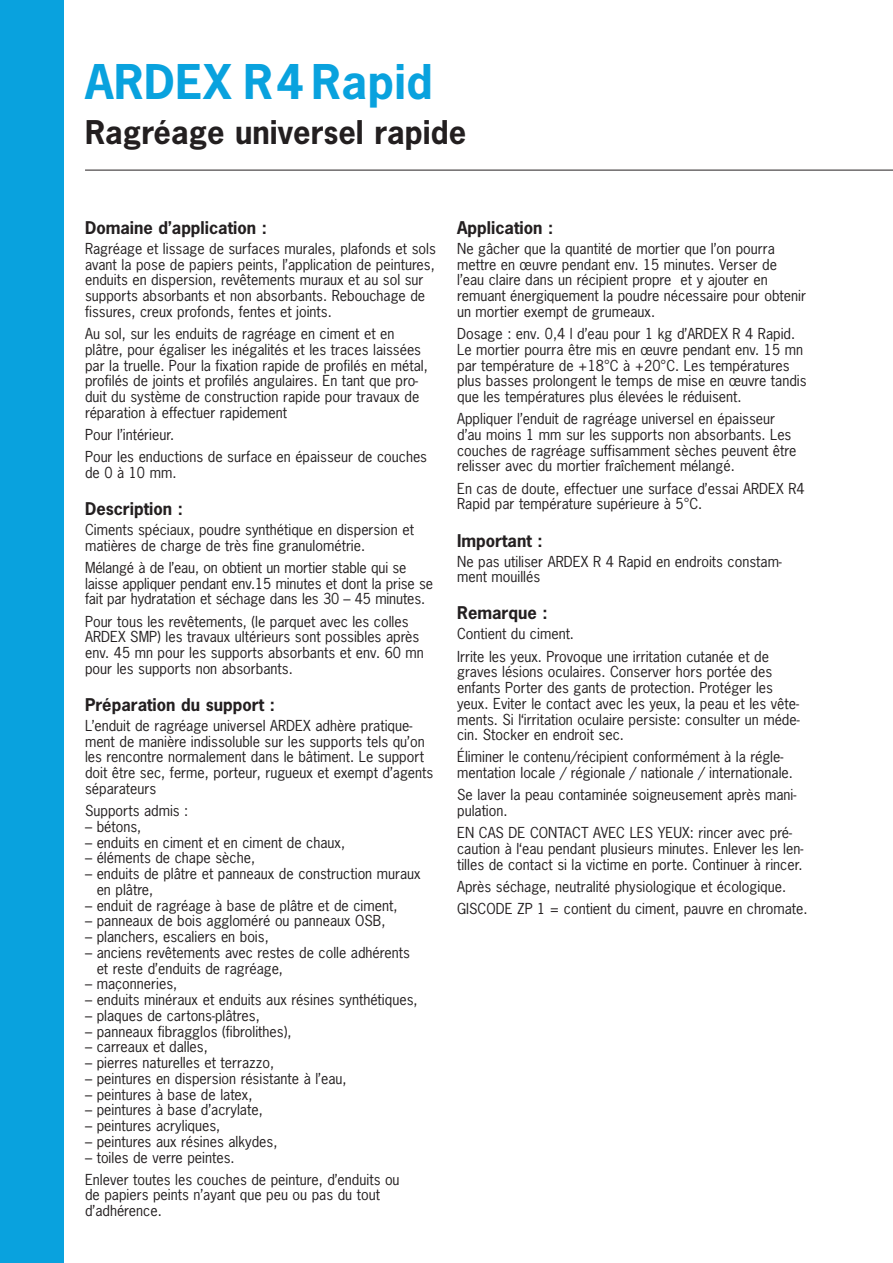
<style>
.page{position:relative;width:893px;height:1263px;background:#fff}
.page>*{position:absolute;margin:0;border:0;box-sizing:border-box;transform-origin:0 0}
.t1{font:700 45px "News Gothic Std";letter-spacing:.01em;color:#09a2de}
.t2{font:700 30.75px "News Gothic Std";color:#231f20}
.t3{font:700 16.5px "News Gothic Std";color:#231f20}
.t4{font:14.25px/15.8px "News Gothic Std";color:#231f20}
</style>
<div class="page">
<div style="left:0;top:0;width:64px;height:1263px;background:#09a2de"></div>
<hr style="left:85px;top:170px;width:808px;height:1px;background:#231f20">
<h1 class="t1" style="left:85px;top:52px;width:349px">ARDEX R4Rapid</h1>
<h2 class="t2" style="left:85px;top:112px;width:383px">Ragréage universel rapide</h2>
<p class="t3" style="left:85px;top:217px;width:183px">Domaine d’application :</p>
<p class="t4" style="left:85px;top:241px;width:352px">Ragréage et lissage de surfaces murales, plafonds et sols avant la pose de papiers peints, l’application de peintures, enduits en dispersion, revêtements muraux et au sol sur supports absorbants et non absorbants. Rebouchage de fissures, creux profonds, fentes et joints.</p>
<p class="t4" style="left:85px;top:326px;width:344px">Au sol, sur les enduits de ragréage en ciment et en plâtre, pour égaliser les inégalités et les traces laissées par la truelle. Pour la fixation rapide de profilés en métal, profilés de joints et profilés angulaires. En tant que pro&shy;duit du système de construction rapide pour travaux de réparation à effectuer rapidement</p>
<p class="t4" style="left:85px;top:423px;width:344px;line-height:22.2px">Pour l’intérieur.<br>Pour les enductions de surface en épaisseur de couches</p>
<p class="t4" style="left:85px;top:464px;width:93px">de 0 à 10 mm.</p>
<p class="t3" style="left:85px;top:498px;width:99px">Description :</p>
<p class="t4" style="left:85px;top:522px;width:330px">Ciments spéciaux, poudre synthétique en dispersion et matières de charge de très fine granulométrie.</p>
<p class="t4" style="left:85px;top:559px;width:349px">Mélangé à de l’eau, on obtient un mortier stable qui se laisse appliquer pendant env.15 minutes et dont la prise se fait par hydratation et séchage dans les 30 – 45 minutes.</p>
<p class="t4" style="left:85px;top:613px;width:340px">Pour tous les revêtements, (le parquet avec les colles ARDEX SMP) les travaux ultérieurs sont possibles après env. 45 mn pour les supports absorbants et env. 60 mn pour les supports non absorbants.</p>
<p class="t3" style="left:85px;top:694px;width:191px">Préparation du support :</p>
<p class="t4" style="left:85px;top:717px;width:350px">L’enduit de ragréage universel ARDEX adhère pratique&shy;ment de manière indissoluble sur les supports tels qu’on les rencontre normalement dans le bâtiment. Le support doit être sec, ferme, porteur, rugueux et exempt d’agents séparateurs</p>
<p class="t4" style="left:85px;top:803px;width:105px">Supports admis :</p>
<p class="t4" style="left:85px;top:818px;width:58px">– bétons,</p>
<p class="t4" style="left:85px;top:834px;width:262px">– enduits en ciment et en ciment de chaux,</p>
<p class="t4" style="left:85px;top:850px;width:172px">– éléments de chape sèche,</p>
<p class="t4" style="left:97px;top:866px;width:326px;text-indent:-12px">– enduits de plâtre et panneaux de construction muraux en plâtre,</p>
<p class="t4" style="left:85px;top:897px;width:314px">– enduit de ragréage à base de plâtre et de ciment,</p>
<p class="t4" style="left:85px;top:913px;width:302px">– panneaux de bois aggloméré ou panneaux OSB,</p>
<p class="t4" style="left:85px;top:929px;width:185px">– planchers, escaliers en bois,</p>
<p class="t4" style="left:97px;top:944px;width:315px;text-indent:-12px">– anciens revêtements avec restes de colle adhérents et reste d’enduits de ragréage,</p>
<p class="t4" style="left:85px;top:976px;width:94px">– maçonneries,</p>
<p class="t4" style="left:85px;top:992px;width:334px">– enduits minéraux et enduits aux résines synthétiques,</p>
<p class="t4" style="left:85px;top:1007px;width:176px">– plaques de cartons-plâtres,</p>
<p class="t4" style="left:85px;top:1023px;width:208px">– panneaux fibragglos (fibrolithes),</p>
<p class="t4" style="left:85px;top:1039px;width:124px">– carreaux et dalles,</p>
<p class="t4" style="left:85px;top:1055px;width:191px">– pierres naturelles et terrazzo,</p>
<p class="t4" style="left:85px;top:1070px;width:263px">– peintures en dispersion résistante à l’eau,</p>
<p class="t4" style="left:85px;top:1086px;width:169px">– peintures à base de latex,</p>
<p class="t4" style="left:85px;top:1102px;width:179px">– peintures à base d’acrylate,</p>
<p class="t4" style="left:85px;top:1118px;width:137px">– peintures acryliques,</p>
<p class="t4" style="left:85px;top:1133px;width:194px">– peintures aux résines alkydes,</p>
<p class="t4" style="left:85px;top:1146px;width:316px;line-height:22.2px">– toiles de verre peintes.<br>Enlever toutes les couches de peinture, d’enduits ou</p>
<p class="t4" style="left:85px;top:1187px;width:296px">de papiers peints n’ayant que peu ou pas du tout d’adhérence.</p>
<p class="t3" style="left:457px;top:217px;width:98px">Application :</p>
<p class="t4" style="left:457px;top:241px;width:350px">Ne gâcher que la quantité de mortier que l’on pourra mettre en œuvre pendant env. 15 minutes. Verser de l’eau claire dans un récipient propre et y ajouter en remuant énergiquement la poudre nécessaire pour obtenir un mortier exempt de grumeaux.</p>
<p class="t4" style="left:457px;top:326px;width:351px">Dosage : env. 0,4 l d’eau pour 1 kg d’ARDEX R 4 Rapid.<br>Le mortier pourra être mis en œuvre pendant env. 15 mn par température de +18°C à +20°C. Les températures plus basses prolongent le temps de mise en œuvre tandis que les températures plus élevées le réduisent.</p>
<p class="t4" style="left:457px;top:411px;width:341px">Appliquer l’enduit de ragréage universel en épaisseur d’au moins 1 mm sur les supports non absorbants. Les couches de ragréage suffisamment sèches peuvent être relisser avec du mortier fraîchement mélangé.</p>
<p class="t4" style="left:457px;top:480px;width:349px">En cas de doute, effectuer une surface d’essai ARDEX R4<br>Rapid par température supérieure à 5°C.</p>
<p class="t3" style="left:457px;top:529px;width:87px">Important :</p>
<p class="t4" style="left:457px;top:553px;width:326px">Ne pas utiliser ARDEX R 4 Rapid en endroits constam&shy;ment mouillés</p>
<p class="t3" style="left:457px;top:602px;width:92px">Remarque :</p>
<p class="t4" style="left:457px;top:623px;width:313px;line-height:22.2px">Contient du ciment.<br>Irrite les yeux. Provoque une irritation cutanée et de</p>
<p class="t4" style="left:457px;top:664px;width:344px">graves lésions oculaires. Conserver hors portée des enfants Porter des gants de protection. Protéger les yeux. Eviter le contact avec les yeux, la peau et les vête&shy;ments. Si l‘irritation oculaire persiste: consulter un méde&shy;cin. Stocker en endroit sec.</p>
<p class="t4" style="left:457px;top:749px;width:337px">Éliminer le contenu/récipient conformément à la régle&shy;mentation locale / régionale / nationale / internationale.</p>
<p class="t4" style="left:457px;top:787px;width:341px">Se laver la peau contaminée soigneusement après mani&shy;pulation.</p>
<p class="t4" style="left:457px;top:825px;width:348px">EN CAS DE CONTACT AVEC LES YEUX: rincer avec pré&shy;caution à l‘eau pendant plusieurs minutes. Enlever les len&shy;tilles de contact si la victime en porte. Continuer à rincer.</p>
<p class="t4" style="left:457px;top:875px;width:352px;line-height:22.2px">Après séchage, neutralité physiologique et écologique.<br>GISCODE ZP 1 = contient du ciment, pauvre en chromate.</p>
</div>
